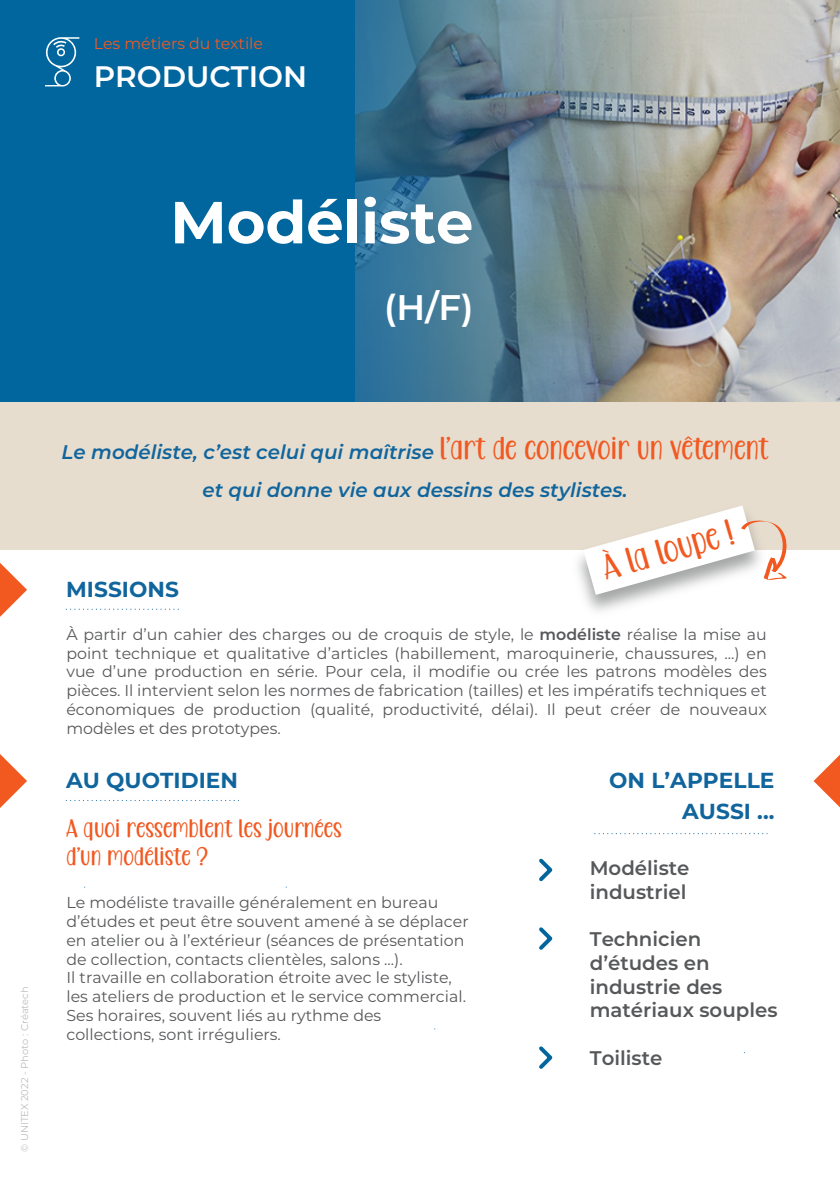
<style>
.page{position:relative;width:840px;height:1191px;background:#fff}
.page>*{position:absolute;margin:0;border:0;box-sizing:border-box;transform-origin:0 0}
.t1{font:700 59.2px "Montserrat";color:#fff}
.t2{font:600 35.6px "Montserrat";color:#fff}
.t3{font:33.6px "Care Around";color:#f15921}
.t4{font:600 29.6px "Montserrat";color:#fff}
.t5{font:23.6px/28.4px "Care Around";color:#f15921}
.t6{font:700 21.8px/31.6px "Montserrat";color:#11659d;text-align:right}
.t7{font:italic 600 19.8px/37.4px "Montserrat";color:#11659d;text-align:center}
.t8{font:600 19.8px/23.6px "Montserrat";color:#57585a}
.t9{font:15.8px/19px "Montserrat";color:#57585a;text-align:justify}
.t10{font:15.8px "Montserrat";color:#f15921}
.t11{font:9.8px "Montserrat";color:#bcbdc0}
.s1{font-family:"Care Around";font-weight:400;font-style:normal;font-size:29.6px;color:#f15921}
.s2{font-weight:600}
</style>
<div class="page">
<div style="left:0;top:0;width:355px;height:404px;background:#01669d"></div>
<img style="left:351px;top:0;width:488px;height:403px">
<div style="left:0;top:403px;width:839px;height:147px;background:#e6ddcf"></div>
<svg style="left:45px;top:37px;width:34px;height:49px"></svg>
<svg style="left:66px;top:608px;width:113px;height:1px"></svg>
<svg style="left:0;top:563px;width:27px;height:54px"></svg>
<svg style="left:66px;top:800px;width:169px;height:1px"></svg>
<svg style="left:0;top:754px;width:27px;height:54px"></svg>
<svg style="left:594px;top:833px;width:170px;height:1px"></svg>
<svg style="left:813px;top:755px;width:26px;height:52px"></svg>
<svg style="left:539px;top:858px;width:14px;height:24px"></svg>
<svg style="left:539px;top:927px;width:14px;height:23px"></svg>
<svg style="left:539px;top:1046px;width:14px;height:23px"></svg>
<svg style="left:583px;top:505px;width:204px;height:90px"></svg>
<p class="t10" style="left:94px;top:32px;width:170px">Les métiers du textile</p>
<h3 class="t4" style="left:94px;top:55px;width:215px">PRODUCTION</h3>
<h1 class="t1" style="left:170px;top:180px;width:304px">Modéliste</h1>
<h2 class="t2" style="left:384px;top:282px;width:91px">(H/F)</h2>
<p class="t11" style="left:18px;top:1151px;width:167px;rotate:-90deg">© UNITEX 2022 - Photo : Créatech</p>
<p class="t7" style="left:62px;top:433px;width:707px">Le modéliste, c’est celui qui maîtrise <span class="s1">l’art de concevoir un vêtement </span>et qui donne vie aux dessins des stylistes.</p>
<h3 class="t6" style="left:66px;top:572px;width:114px">MISSIONS</h3>
<h3 class="t3" style="left:598px;top:551px;width:136px;rotate:-16deg">À la loupe !</h3>
<p class="t9" style="left:66px;top:624px;width:701px">À partir d’un cahier des charges ou de croquis de style, le <span class="s2">modéliste</span> réalise la mise au point technique et qualitative d’articles (habillement, maroquinerie, chaussures, ...) en vue d’une production en série. Pour cela, il modifie ou crée les patrons modèles des pièces. Il intervient selon les normes de fabrication (tailles) et les impératifs techniques et économiques de production (qualité, productivité, délai). Il peut créer de nouveaux modèles et des prototypes.</p>
<h3 class="t6" style="left:66px;top:763px;width:173px">AU QUOTIDIEN</h3>
<h3 class="t6" style="left:609px;top:763px;width:167px">ON L’APPELLE<br>AUSSI ...</h3>
<h3 class="t5" style="left:66px;top:814px;width:277px">A quoi ressemblent les journées d’un modéliste ?</h3>
<p class="t9" style="left:66px;top:892px;width:403px;text-align:left">Le modéliste travaille généralement en bureau d’études et peut être souvent amené à se déplacer en atelier ou à l’extérieur (séances de présentation de collection, contacts clientèles, salons ...).<br>Il travaille en collaboration étroite avec le styliste, les ateliers de production et le service commercial.<br>Ses horaires, souvent liés au rythme des collections, sont irréguliers.</p>
<p class="t8" style="left:589px;top:855px;width:101px">Modéliste industriel</p>
<p class="t8" style="left:589px;top:926px;width:189px">Technicien d’études en industrie des matériaux souples</p>
<p class="t8" style="left:589px;top:1045px;width:74px">Toiliste</p>
</div>
